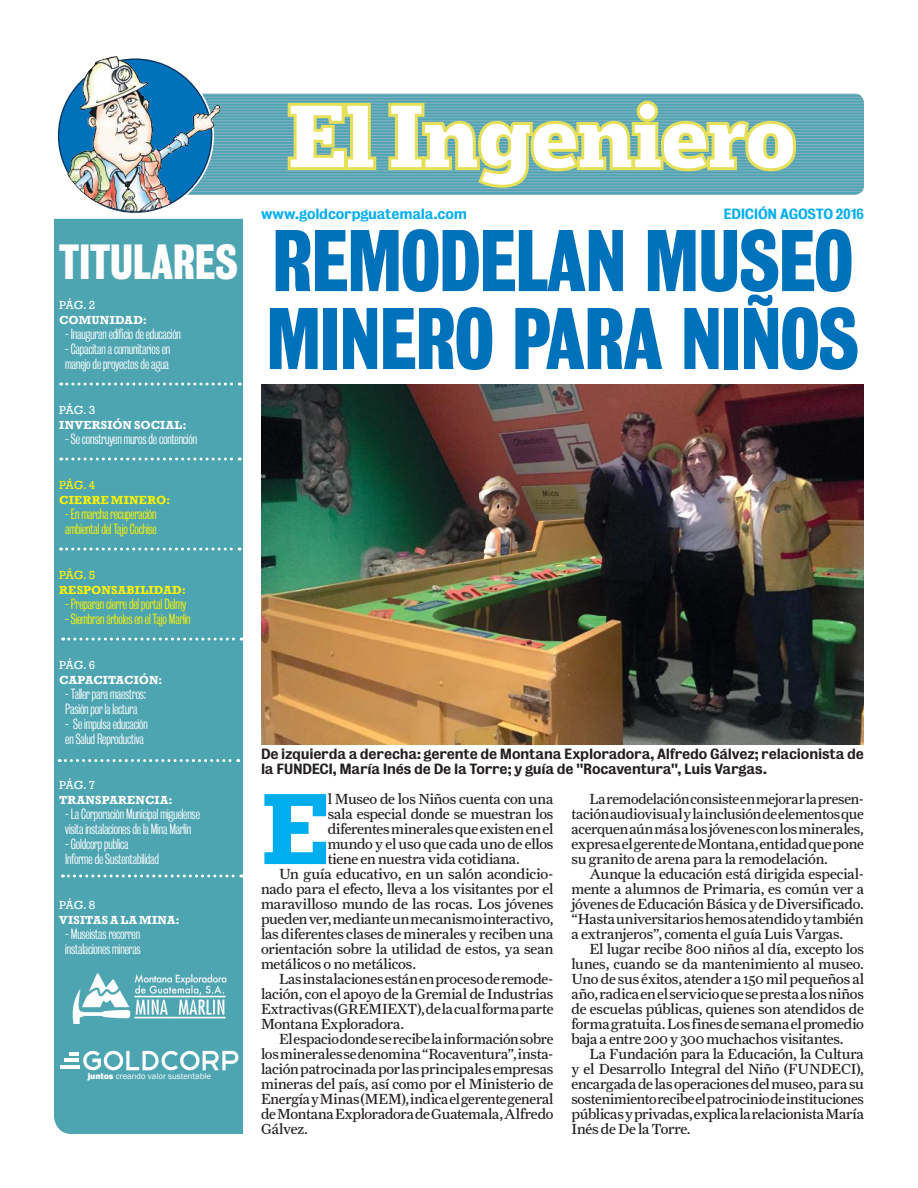
<style>
.page{position:relative;width:918px;height:1188px;background:#fff}
.page>*{position:absolute;margin:0;border:0;box-sizing:border-box;transform-origin:0 0}
.t1{font:700 103.05px "Rockwell";color:#00aeef}
.t2{font:700 79.5px/78px "Bureau Grot Cond";letter-spacing:-.015em;color:#0072bc}
.t3{font:700 45px "Bureau Grot Cond";letter-spacing:-.01em;color:#fff}
.t4{font:14.7px/15px "Farnham Text";letter-spacing:-.015em;color:#241f1f;text-align:justify}
.t5{font:300 13.5px/15px "Bureau Grot Cond";letter-spacing:-.01em;color:#fff}
.t6{font:500 13.5px/15px "Bureau Grot";letter-spacing:-.015em;color:#241f1f}
.t7{font:300 13.5px/15px "Bureau Grot Cond";letter-spacing:-.01em;color:#fff300}
.t8{font:500 13.5px "Bureau Grot";letter-spacing:-.015em;color:#00aeef}
.t9{font:700 12px "Rockwell";letter-spacing:.015em;color:#fff}
.t10{font:700 12px "Rockwell";letter-spacing:.025em;color:#fff300}
.t11{font:12px "Rockwell";letter-spacing:-.03em;color:#fff}
.t12{font:700 12px "Rockwell";letter-spacing:-.005em;color:#fff}
.t13{font:12px "Rockwell";letter-spacing:-.03em;color:#fff300}
.t14{font:8.7px "Franklin Gothic";color:#fff}
.s1{font-weight:800}
</style>
<div class="page">
<div style="left:54px;top:219px;width:189px;height:915px;background:#4ea5b2"></div>
<svg style="left:224px;top:95px;width:640px;height:99px;background:#56a6b4"></svg>
<hr style="left:139px;top:94px;width:725px;height:1px;background:#8cb1c3">
<hr style="left:139px;top:97px;width:725px;height:1px;background:#8cb1c3">
<hr style="left:139px;top:100px;width:725px;height:1px;background:#8cb1c3">
<hr style="left:139px;top:103px;width:725px;height:1px;background:#8cb1c3">
<hr style="left:139px;top:106px;width:725px;height:1px;background:#8cb1c3">
<hr style="left:139px;top:109px;width:725px;height:1px;background:#8cb1c3">
<hr style="left:139px;top:112px;width:725px;height:1px;background:#8cb1c3">
<hr style="left:139px;top:115px;width:725px;height:1px;background:#8cb1c3">
<hr style="left:139px;top:118px;width:725px;height:1px;background:#8cb1c3">
<hr style="left:139px;top:120px;width:725px;height:1px;background:#8cb1c3">
<hr style="left:139px;top:123px;width:725px;height:1px;background:#8cb1c3">
<hr style="left:139px;top:126px;width:725px;height:1px;background:#8cb1c3">
<hr style="left:139px;top:129px;width:725px;height:1px;background:#8cb1c3">
<hr style="left:139px;top:132px;width:725px;height:1px;background:#8cb1c3">
<hr style="left:139px;top:135px;width:725px;height:1px;background:#8cb1c3">
<hr style="left:139px;top:138px;width:725px;height:1px;background:#8cb1c3">
<hr style="left:139px;top:141px;width:725px;height:1px;background:#8cb1c3">
<hr style="left:139px;top:144px;width:725px;height:1px;background:#8cb1c3">
<hr style="left:139px;top:147px;width:725px;height:1px;background:#8cb1c3">
<hr style="left:139px;top:150px;width:725px;height:1px;background:#8cb1c3">
<hr style="left:139px;top:153px;width:725px;height:1px;background:#8cb1c3">
<hr style="left:139px;top:156px;width:725px;height:1px;background:#8cb1c3">
<hr style="left:139px;top:159px;width:725px;height:1px;background:#8cb1c3">
<hr style="left:139px;top:162px;width:725px;height:1px;background:#8cb1c3">
<hr style="left:139px;top:165px;width:725px;height:1px;background:#8cb1c3">
<hr style="left:139px;top:168px;width:725px;height:1px;background:#8cb1c3">
<hr style="left:139px;top:171px;width:725px;height:1px;background:#8cb1c3">
<hr style="left:139px;top:174px;width:725px;height:1px;background:#8cb1c3">
<hr style="left:139px;top:177px;width:725px;height:1px;background:#8cb1c3">
<hr style="left:139px;top:179px;width:725px;height:1px;background:#8cb1c3">
<hr style="left:139px;top:182px;width:725px;height:1px;background:#8cb1c3">
<hr style="left:139px;top:185px;width:725px;height:1px;background:#8cb1c3">
<hr style="left:139px;top:188px;width:725px;height:1px;background:#8cb1c3">
<hr style="left:139px;top:191px;width:725px;height:1px;background:#8cb1c3">
<hr style="left:139px;top:194px;width:725px;height:1px;background:#8cb1c3">
<svg style="left:286px;top:99px;width:512px;height:90px"></svg>
<img style="left:54px;top:56px;width:170px;height:181px">
<hr style="left:64px;top:1059px;width:15px;height:3px;background:#fff">
<hr style="left:60px;top:1065px;width:19px;height:4px;background:#fff">
<svg style="left:70px;top:1051px;width:168px;height:19px"></svg>
<img style="left:60px;top:972px;width:178px;height:52px">
<img style="left:261px;top:384px;width:603px;height:360px">
<svg style="left:61px;top:383px;width:179px;height:3px"></svg>
<svg style="left:61px;top:458px;width:179px;height:3px"></svg>
<svg style="left:61px;top:548px;width:179px;height:3px"></svg>
<svg style="left:63px;top:638px;width:179px;height:3px"></svg>
<svg style="left:59px;top:759px;width:180px;height:3px"></svg>
<svg style="left:62px;top:874px;width:180px;height:4px"></svg>
<h3 class="t3" style="left:59px;top:236px;width:180px">TITULARES</h3>
<p class="t11" style="left:59px;top:298px;width:37px">PÁG. 2</p>
<p class="t9" style="left:59px;top:313px;width:89px">COMUNIDAD:</p>
<p class="t5" style="left:65px;top:327px;width:117px">- Inauguran edificio de educación</p>
<p class="t5" style="left:65px;top:342px;width:106px">- Capacitan a comunitarios en manejo de proyectos de agua</p>
<p class="t11" style="left:59px;top:403px;width:37px">PÁG. 3</p>
<p class="t9" style="left:59px;top:418px;width:129px">INVERSIÓN SOCIAL:</p>
<p class="t5" style="left:65px;top:432px;width:133px">- Se construyen muros de contención</p>
<p class="t13" style="left:59px;top:478px;width:37px">PÁG. 4</p>
<p class="t10" style="left:59px;top:493px;width:113px">CIERRE MINERO:</p>
<p class="t7" style="left:65px;top:507px;width:93px">- En marcha recuperación ambiental del Tajo Cochise</p>
<p class="t13" style="left:59px;top:568px;width:37px">PÁG. 5</p>
<p class="t10" style="left:59px;top:583px;width:128px">RESPONSABILIDAD:</p>
<p class="t7" style="left:65px;top:597px;width:122px">- Preparan cierre del portal Delmy</p>
<p class="t7" style="left:65px;top:612px;width:127px">- Siembran árboles en el Tajo Marlin</p>
<p class="t11" style="left:59px;top:658px;width:37px">PÁG. 6</p>
<p class="t12" style="left:59px;top:673px;width:105px">CAPACITACIÓN:</p>
<p class="t5" style="left:65px;top:687px;width:82px">- Taller para maestros:<br>Pasión por la lectura</p>
<p class="t5" style="left:65px;top:717px;width:84px">- Se impulsa educación en Salud Reproductiva</p>
<p class="t11" style="left:59px;top:778px;width:37px">PÁG. 7</p>
<p class="t9" style="left:59px;top:793px;width:115px">TRANSPARENCIA:</p>
<p class="t5" style="left:65px;top:807px;width:136px">- La Corporación Municipal miguelense visita instalaciones de la Mina Marlin</p>
<p class="t5" style="left:65px;top:837px;width:95px">- Goldcorp publica<br>Informe de Sustentabilidad</p>
<p class="t11" style="left:59px;top:898px;width:37px">PÁG. 8</p>
<p class="t9" style="left:59px;top:913px;width:122px">VISITAS A LA MINA:</p>
<p class="t5" style="left:65px;top:927px;width:77px">- Museistas recorren instalaciones mineras</p>
<p class="t14" style="left:88px;top:1071px;width:125px"><span class="s1">juntos</span> creando valor sustentable</p>
<p class="t8" style="left:261px;top:206px;width:208px">www.goldcorpguatemala.com</p>
<p class="t8" style="left:723px;top:206px;width:142px">EDICIÓN AGOSTO 2016</p>
<h2 class="t2" style="left:266px;top:223px;width:594px">REMODELAN MUSEO<br>MINERO PARA NIÑOS</h2>
<p class="t6" style="left:261px;top:747px;width:605px">De izquierda a derecha: gerente de Montana Exploradora, Alfredo Gálvez; relacionista de la FUNDECI, María Inés de De la Torre; y guía de "Rocaventura", Luis Vargas.</p>
<h1 class="t1" style="left:261px;top:767px;width:70px">E</h1>
<p class="t4" style="left:328px;top:791px;width:227px">l Museo de los Niños cuenta con una</p>
<p class="t4" style="left:328px;top:806px;width:227px">sala especial donde se muestran los</p>
<p class="t4" style="left:328px;top:821px;width:227px">diferentes minerales que existen en el</p>
<p class="t4" style="left:328px;top:836px;width:227px">mundo y el uso que cada uno de ellos</p>
<p class="t4" style="left:328px;top:851px;width:194px">tiene en nuestra vida cotidiana.</p>
<p class="t4" style="left:279px;top:866px;width:276px">Un guía educativo, en un salón acondicio-</p>
<p class="t4" style="left:261px;top:881px;width:294px">nado para el efecto, lleva a los visitantes por el</p>
<p class="t4" style="left:261px;top:896px;width:294px">maravilloso mundo de las rocas. Los jóvenes</p>
<p class="t4" style="left:261px;top:911px;width:294px">pueden ver, mediante un mecanismo interactivo,</p>
<p class="t4" style="left:261px;top:926px;width:294px">las diferentes clases de minerales y reciben una</p>
<p class="t4" style="left:261px;top:941px;width:294px">orientación sobre la utilidad de estos, ya sean</p>
<p class="t4" style="left:261px;top:956px;width:157px">metálicos o no metálicos.</p>
<p class="t4" style="left:279px;top:971px;width:276px">Las instalaciones están en proceso de remode-</p>
<p class="t4" style="left:261px;top:986px;width:294px">lación, con el apoyo de la Gremial de Industrias</p>
<p class="t4" style="left:261px;top:1001px;width:294px">Extractivas (GREMIEXT), de la cual forma parte</p>
<p class="t4" style="left:261px;top:1016px;width:145px">Montana Exploradora.</p>
<p class="t4" style="left:279px;top:1031px;width:276px">El espacio donde se recibe la información sobre</p>
<p class="t4" style="left:261px;top:1046px;width:294px">los minerales se denomina “Rocaventura”, insta-</p>
<p class="t4" style="left:261px;top:1061px;width:294px">lación patrocinada por las principales empresas</p>
<p class="t4" style="left:261px;top:1076px;width:294px">mineras del país, así como por el Ministerio de</p>
<p class="t4" style="left:261px;top:1091px;width:294px">Energía y Minas (MEM), indica el gerente general</p>
<p class="t4" style="left:261px;top:1106px;width:294px">de Montana Exploradora de Guatemala, Alfredo</p>
<p class="t4" style="left:261px;top:1121px;width:48px">Gálvez.</p>
<p class="t4" style="left:572px;top:791px;width:294px;text-indent:18px">La remodelación consiste en mejorar la presen&shy;tación audiovisual y la inclusión de elementos que acerquen aún más a los jóvenes con los minerales, expresa el gerente de Montana, entidad que pone su granito de arena para la remodelación.</p>
<p class="t4" style="left:572px;top:866px;width:294px;text-indent:18px">Aunque la educación está dirigida especial&shy;mente a alumnos de Primaria, es común ver a jóvenes de Educación Básica y de Diversificado. “Hasta universitarios hemos atendido y también a extranjeros”, comenta el guía Luis Vargas.</p>
<p class="t4" style="left:572px;top:941px;width:294px;text-indent:18px">El lugar recibe 800 niños al día, excepto los lunes, cuando se da mantenimiento al museo.<br>Uno de sus éxitos, atender a 150 mil pequeños al año, radica en el servicio que se presta a los niños de escuelas públicas, quienes son atendidos de forma gratuita. Los fines de semana el promedio baja a entre 200 y 300 muchachos visitantes.</p>
<p class="t4" style="left:572px;top:1046px;width:294px;text-indent:18px">La Fundación para la Educación, la Cultura y el Desarrollo Integral del Niño (FUNDECI), encargada de las operaciones del museo, para su sostenimiento recibe el patrocinio de instituciones públicas y privadas, explica la relacionista María Inés de De la Torre.</p>
</div>
